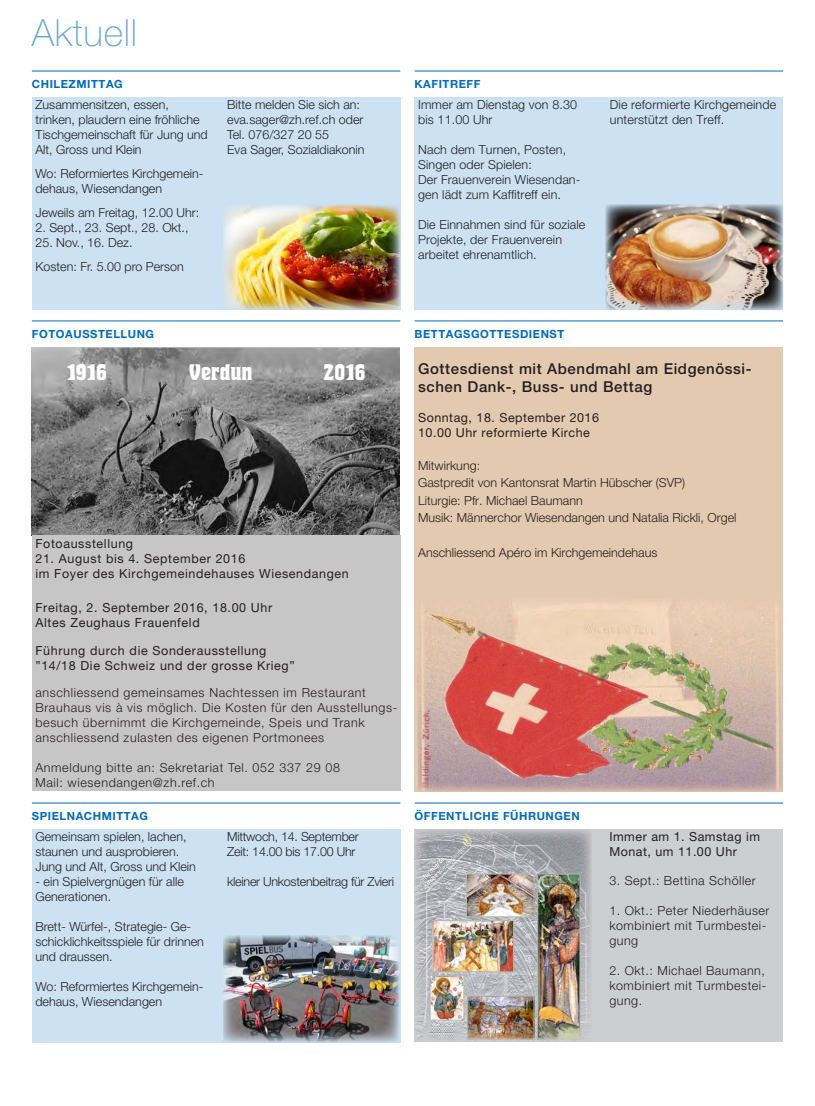
<style>
.page{position:relative;width:815px;height:1106px;background:#fff}
.page>*{position:absolute;margin:0;border:0;box-sizing:border-box;transform-origin:0 0}
.t1{font:100 37.5px "Helvetica Neue LT Pro";letter-spacing:.02em;color:#66a5d4}
.t2{font:22.5px "Herold";letter-spacing:.01em;color:#fff}
._00_Bildnachweis{font:500 15px/18px "Helvetica Neue LT Pro";letter-spacing:.04em;color:#231f20}
._00_Bildnachweis-2{font:300 12.5px/15px "Helvetica Neue LT Pro";color:#231f20}
._00_Bildnachweis-3{font:12.5px/15px "Helvetica Neue LT Pro";letter-spacing:.05em;color:#231f20}
._00_Bildnachweis-4{font:300 12.5px/15px "Helvetica Neue LT Pro";letter-spacing:.05em;color:#231f20}
._00_Bildnachweis-5{font:300 12.5px/15px "Helvetica Neue LT Pro";letter-spacing:.04em;color:#231f20}
._00_Bildnachweis-6{font:300 12.5px "Helvetica Neue LT Pro";letter-spacing:-.02em;color:#231f20}
._02_Rubriktitel{font:700 11.25px "Helvetica Neue LT Pro";letter-spacing:.05em;color:#006ab8}
</style>
<div class="page">
<div style="left:415px;top:829px;width:368px;height:213px;background:#cdced0"></div>
<img style="left:415px;top:830px;width:177px;height:212px">
<svg style="left:420px;top:838px;width:48px;height:49px"></svg>
<img style="left:457px;top:830px;width:19px;height:19px">
<img style="left:470px;top:998px;width:62px;height:39px">
<div style="left:468px;top:996px;width:66px;height:43px;border:1px solid #b8b8b1"></div>
<img style="left:435px;top:922px;width:77px;height:47px">
<div style="left:433px;top:920px;width:81px;height:51px;border:1px solid #b8b8b1"></div>
<img style="left:432px;top:977px;width:30px;height:41px">
<div style="left:430px;top:975px;width:34px;height:45px;border:1px solid #b8b8b1"></div>
<img style="left:468px;top:876px;width:64px;height:38px">
<div style="left:466px;top:874px;width:68px;height:42px;border:1px solid #b8b8b1"></div>
<img style="left:540px;top:876px;width:38px;height:161px">
<div style="left:538px;top:874px;width:42px;height:165px;border:1px solid #b8b8b1"></div>
<div style="left:415px;top:97px;width:368px;height:213px;background:#cce1f1"></div>
<div style="left:32px;top:829px;width:368px;height:213px;background:#cce1f1"></div>
<div style="left:32px;top:97px;width:368px;height:213px;background:#cce1f1"></div>
<hr style="left:415px;top:802px;width:368px;height:1px;background:#006ab8">
<img style="left:606px;top:204px;width:177px;height:106px">
<img style="left:32px;top:347px;width:368px;height:188px">
<hr style="left:32px;top:71px;width:368px;height:1px;background:#006ab8">
<hr style="left:32px;top:802px;width:368px;height:1px;background:#006ab8">
<hr style="left:415px;top:71px;width:368px;height:1px;background:#006ab8">
<div style="left:32px;top:535px;width:368px;height:50px;background:#c7c6c6"></div>
<div style="left:32px;top:584px;width:368px;height:207px;background:#c7c6c6"></div>
<img style="left:223px;top:935px;width:177px;height:107px">
<img style="left:223px;top:204px;width:177px;height:106px">
<hr style="left:32px;top:320px;width:368px;height:1px;background:#006ab8">
<hr style="left:415px;top:320px;width:368px;height:1px;background:#006ab8">
<div style="left:415px;top:347px;width:368px;height:445px;background:#e3c9b0"></div>
<img style="left:417px;top:602px;width:365px;height:190px">
<p class="t1" style="left:32px;top:11px;width:107px">Aktuell</p>
<p class="_02_Rubriktitel" style="left:32px;top:77px;width:92px">CHILEZMITTAG</p>
<p class="_00_Bildnachweis-2" style="left:35px;top:97px;width:174px">Zusammensitzen, essen, trinken, plaudern eine fröhliche<br>Tischgemeinschaft für Jung und<br>Alt, Gross und Klein</p>
<p class="_00_Bildnachweis-2" style="left:35px;top:166px;width:170px">Wo: Reformiertes Kirchgemein&shy;dehaus, Wiesendangen</p>
<p class="_00_Bildnachweis-2" style="left:35px;top:205px;width:165px">Jeweils am Freitag, 12.00 Uhr:</p>
<p class="_00_Bildnachweis-2" style="left:35px;top:220px;width:155px">2. Sept., 23. Sept., 28. Okt.,</p>
<p class="_00_Bildnachweis-2" style="left:35px;top:235px;width:99px">25. Nov., 16. Dez.</p>
<p class="_00_Bildnachweis-2" style="left:35px;top:259px;width:150px">Kosten: Fr. 5.00 pro Person</p>
<p class="_00_Bildnachweis-2" style="left:227px;top:97px;width:134px">Bitte melden Sie sich an:</p>
<p class="_00_Bildnachweis-2" style="left:227px;top:112px;width:138px">eva.sager@zh.ref.ch oder</p>
<p class="_00_Bildnachweis-2" style="left:227px;top:127px;width:103px">Tel. 076/327 20 55</p>
<p class="_00_Bildnachweis-2" style="left:227px;top:142px;width:139px">Eva Sager, Sozialdiakonin</p>
<p class="_02_Rubriktitel" style="left:415px;top:77px;width:67px">KAFITREFF</p>
<p class="_00_Bildnachweis-2" style="left:418px;top:97px;width:160px">Immer am Dienstag von 8.30 bis 11.00 Uhr</p>
<p class="_00_Bildnachweis-2" style="left:418px;top:142px;width:150px">Nach dem Turnen, Posten,<br>Singen oder Spielen:</p>
<p class="_00_Bildnachweis-2" style="left:418px;top:172px;width:164px">Der Frauenverein Wiesendan&shy;gen lädt zum Kaffitreff ein.</p>
<p class="_00_Bildnachweis-2" style="left:418px;top:217px;width:169px">Die Einnahmen sind für soziale<br>Projekte, der Frauenverein arbeitet ehrenamtlich.</p>
<p class="_00_Bildnachweis-2" style="left:610px;top:97px;width:168px">Die reformierte Kirchgemeinde unterstützt den Treff.</p>
<p class="_02_Rubriktitel" style="left:32px;top:327px;width:124px">FOTOAUSSTELLUNG</p>
<p class="_02_Rubriktitel" style="left:415px;top:327px;width:151px">BETTAGSGOTTESDIENST</p>
<p class="_00_Bildnachweis" style="left:418px;top:360px;width:335px">Gottesdienst mit Abendmahl am Eidgenössi&shy;schen Dank-, Buss- und Bettag</p>
<p class="_00_Bildnachweis-3" style="left:418px;top:410px;width:182px">Sonntag, 18. September 2016</p>
<p class="_00_Bildnachweis-3" style="left:418px;top:425px;width:173px">10.00 Uhr reformierte Kirche</p>
<p class="_00_Bildnachweis-2" style="left:418px;top:457px;width:64px">Mitwirkung:</p>
<p class="_00_Bildnachweis-2" style="left:418px;top:475px;width:268px">Gastpredit von Kantonsrat Martin Hübscher (SVP)</p>
<p class="_00_Bildnachweis-2" style="left:418px;top:492px;width:166px">Liturgie: Pfr. Michael Baumann</p>
<p class="_00_Bildnachweis-2" style="left:418px;top:510px;width:320px">Musik: Männerchor Wiesendangen und Natalia Rickli, Orgel</p>
<p class="_00_Bildnachweis-2" style="left:418px;top:545px;width:241px">Anschliessend Apéro im Kirchgemeindehaus</p>
<p class="t2" style="left:67px;top:361px;width:42px">1916</p>
<p class="t2" style="left:189px;top:361px;width:65px">Verdun</p>
<p class="t2" style="left:324px;top:361px;width:44px">2016</p>
<p class="_00_Bildnachweis-3" style="left:35px;top:536px;width:99px">Fotoausstellung</p>
<p class="_00_Bildnachweis-3" style="left:35px;top:551px;width:211px">21. August bis 4. September 2016</p>
<p class="_00_Bildnachweis-3" style="left:35px;top:566px;width:315px">im Foyer des Kirchgemeindehauses Wiesendangen</p>
<p class="_00_Bildnachweis-3" style="left:35px;top:600px;width:238px">Freitag, 2. September 2016, 18.00 Uhr</p>
<p class="_00_Bildnachweis-3" style="left:35px;top:615px;width:166px">Altes Zeughaus Frauenfeld</p>
<p class="_00_Bildnachweis-3" style="left:35px;top:642px;width:233px">Führung durch die Sonderausstellung</p>
<p class="_00_Bildnachweis-3" style="left:35px;top:657px;width:261px">”14/18 Die Schweiz und der grosse Krieg”</p>
<p class="_00_Bildnachweis-4" style="left:35px;top:685px;width:363px">anschliessend gemeinsames Nachtessen im Restaurant Brauhaus vis à vis möglich. Die Kosten für den Ausstellungs&shy;besuch übernimmt die Kirchgemeinde, Speis und Trank anschliessend zulasten des eigenen Portmonees</p>
<p class="_00_Bildnachweis-4" style="left:35px;top:760px;width:306px">Anmeldung bitte an: Sekretariat Tel. 052 337 29 08</p>
<p class="_00_Bildnachweis-4" style="left:35px;top:775px;width:181px">Mail: wiesendangen@zh.ref.ch</p>
<p class="_02_Rubriktitel" style="left:32px;top:808px;width:118px">SPIELNACHMITTAG</p>
<p class="_00_Bildnachweis-2" style="left:35px;top:828px;width:162px">Gemeinsam spielen, lachen, staunen und ausprobieren.<br>Jung und Alt, Gross und Klein</p>
<p class="_00_Bildnachweis-2" style="left:35px;top:873px;width:150px">- ein Spielvergnügen für alle<br>Generationen.</p>
<p class="_00_Bildnachweis-2" style="left:35px;top:918px;width:170px">Brett- Würfel-, Strategie- Ge&shy;schicklichkeitsspiele für drinnen und draussen.</p>
<p class="_00_Bildnachweis-2" style="left:35px;top:978px;width:170px">Wo: Reformiertes Kirchgemein&shy;dehaus, Wiesendangen</p>
<p class="_00_Bildnachweis-6" style="left:227px;top:828px;width:133px">Mittwoch, 14. September</p>
<p class="_00_Bildnachweis-6" style="left:227px;top:843px;width:130px">Zeit: 14.00 bis 17.00 Uhr</p>
<p class="_00_Bildnachweis-6" style="left:227px;top:873px;width:169px">kleiner Unkostenbeitrag für Zvieri</p>
<p class="_02_Rubriktitel" style="left:415px;top:808px;width:167px">ÖFFENTLICHE FÜHRUNGEN</p>
<p class="_00_Bildnachweis-3" style="left:609px;top:828px;width:152px">Immer am 1. Samstag im<br>Monat, um 11.00 Uhr</p>
<p class="_00_Bildnachweis-5" style="left:609px;top:872px;width:148px">3. Sept.: Bettina Schöller</p>
<p class="_00_Bildnachweis-5" style="left:609px;top:902px;width:162px">1. Okt.: Peter Niederhäuser</p>
<p class="_00_Bildnachweis-5" style="left:609px;top:917px;width:158px">kombiniert mit Turmbestei&shy;gung</p>
<p class="_00_Bildnachweis-2" style="left:609px;top:962px;width:158px;text-align:justify">2. Okt.: Michael Baumann, kombiniert mit Turmbestei&shy;gung.</p>
</div>
